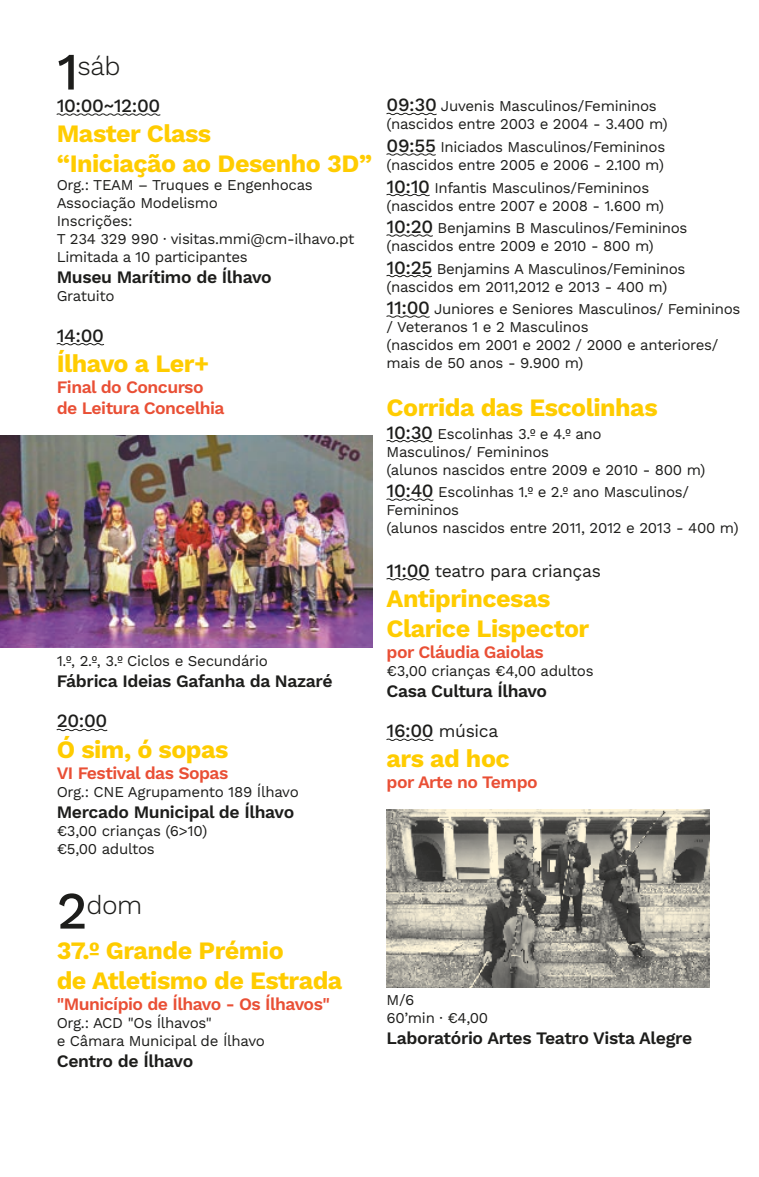
<style>
.page{position:relative;width:759px;height:1177px;background:#fff}
.page>*{position:absolute;margin:0;border:0;box-sizing:border-box;transform-origin:0 0}
.t1{font:300 26.25px "Work Sans";letter-spacing:-.02em;color:#1d1d1b}
.t2{font:700 25px/30px "Work Sans";letter-spacing:-.02em;color:#fc0}
.t3{font:500 18.75px "Work Sans";letter-spacing:-.02em;color:#1d1d1b}
.t4{font:600 17.5px "Work Sans";letter-spacing:-.02em;color:#1d1d1b}
.t5{font:600 17.5px/21px "Work Sans";letter-spacing:-.03em;color:#e94f35}
.t6{font:17.5px "Work Sans";letter-spacing:-.02em;color:#1d1d1b}
.t7{font:15px/18px "Work Sans";letter-spacing:-.02em;color:#1d1d1b}
.s1{font-weight:500;font-size:52.5px}
.s2{font-weight:500;font-size:18.75px}
</style>
<div class="page">
<svg style="left:56px;top:113px;width:105px;height:3px"></svg>
<svg style="left:56px;top:343px;width:49px;height:3px"></svg>
<svg style="left:56px;top:728px;width:52px;height:3px"></svg>
<img style="left:0;top:435px;width:372px;height:213px">
<svg style="left:386px;top:112px;width:51px;height:4px"></svg>
<svg style="left:386px;top:153px;width:50px;height:3px"></svg>
<svg style="left:386px;top:193px;width:44px;height:4px"></svg>
<svg style="left:386px;top:234px;width:47px;height:3px"></svg>
<svg style="left:386px;top:274px;width:46px;height:4px"></svg>
<svg style="left:386px;top:315px;width:44px;height:3px"></svg>
<svg style="left:386px;top:440px;width:47px;height:3px"></svg>
<svg style="left:386px;top:498px;width:48px;height:3px"></svg>
<svg style="left:386px;top:578px;width:44px;height:3px"></svg>
<svg style="left:386px;top:738px;width:48px;height:3px"></svg>
<img style="left:386px;top:809px;width:323px;height:178px">
<h1 class="t1" style="left:57px;top:50px;width:65px"><span class="s1">1</span>sáb</h1>
<p class="t3" style="left:57px;top:95px;width:105px">10:00~12:00</p>
<h2 class="t2" style="left:57px;top:120px;width:317px">Master Class<br>“Iniciação ao Desenho 3D”</h2>
<p class="t7" style="left:57px;top:177px;width:299px">Org.: TEAM – Truques e Engenhocas<br>Associação Modelismo<br>Inscrições:<br>T 234 329 990 ∙ visitas.mmi@cm-ilhavo.pt<br>Limitada a 10 participantes</p>
<p class="t4" style="left:57px;top:267px;width:216px">Museu Marítimo de Ílhavo</p>
<p class="t7" style="left:57px;top:288px;width:59px">Gratuito</p>
<p class="t3" style="left:57px;top:324px;width:49px">14:00</p>
<h2 class="t2" style="left:57px;top:349px;width:154px">Ílhavo a Ler+</h2>
<p class="t5" style="left:57px;top:377px;width:169px">Final do Concurso de Leitura Concelhia</p>
<p class="t7" style="left:57px;top:652px;width:212px">1.º, 2.º, 3.º Ciclos e Secundário</p>
<p class="t4" style="left:57px;top:670px;width:277px">Fábrica Ideias Gafanha da Nazaré</p>
<p class="t3" style="left:57px;top:710px;width:52px">20:00</p>
<h2 class="t2" style="left:57px;top:735px;width:173px">Ó sim, ó sopas</h2>
<p class="t5" style="left:57px;top:762px;width:173px">VI Festival das Sopas</p>
<p class="t7" style="left:57px;top:783px;width:243px">Org.: CNE Agrupamento 189 Ílhavo</p>
<p class="t4" style="left:57px;top:801px;width:239px">Mercado Municipal de Ílhavo</p>
<p class="t7" style="left:57px;top:822px;width:152px">€3,00 crianças (6&gt;10) €5,00 adultos</p>
<h1 class="t1" style="left:57px;top:889px;width:87px"><span class="s1">2</span>dom</h1>
<h2 class="t2" style="left:57px;top:936px;width:287px">37.º Grande Prémio<br>de Atletismo de Estrada</h2>
<p class="t5" style="left:57px;top:993px;width:274px">"Município de Ílhavo - Os Ílhavos"</p>
<p class="t7" style="left:57px;top:1014px;width:210px">Org.: ACD "Os Ílhavos"<br>e Câmara Municipal de Ílhavo</p>
<p class="t4" style="left:57px;top:1050px;width:138px">Centro de Ílhavo</p>
<p class="t7" style="left:386px;top:98px;width:282px"><span class="s2">09:30</span> Juvenis Masculinos/Femininos (nascidos entre 2003 e 2004 - 3.400 m)</p>
<p class="t7" style="left:386px;top:138px;width:280px"><span class="s2">09:55</span> Iniciados Masculinos/Femininos (nascidos entre 2005 e 2006 - 2.100 m)</p>
<p class="t7" style="left:386px;top:179px;width:279px"><span class="s2">10:10</span> Infantis Masculinos/Femininos (nascidos entre 2007 e 2008 - 1.600 m)</p>
<p class="t7" style="left:386px;top:219px;width:302px"><span class="s2">10:20</span> Benjamins B Masculinos/Femininos (nascidos entre 2009 e 2010 - 800 m)</p>
<p class="t7" style="left:386px;top:260px;width:300px"><span class="s2">10:25</span> Benjamins A Masculinos/Femininos (nascidos em 2011,2012 e 2013 - 400 m)</p>
<p class="t7" style="left:386px;top:300px;width:355px"><span class="s2">11:00</span> Juniores e Seniores Masculinos/ Femininos / Veteranos 1 e 2 Masculinos<br>(nascidos em 2001 e 2002 / 2000 e anteriores/ mais de 50 anos - 9.900 m)</p>
<h2 class="t2" style="left:386px;top:394px;width:272px">Corrida das Escolinhas</h2>
<p class="t7" style="left:386px;top:425px;width:320px"><span class="s2">10:30</span> Escolinhas 3.º e 4.º ano<br>Masculinos/ Femininos<br>(alunos nascidos entre 2009 e 2010 - 800 m)</p>
<p class="t7" style="left:386px;top:483px;width:353px"><span class="s2">10:40</span> Escolinhas 1.º e 2.º ano Masculinos/<br>Femininos<br>(alunos nascidos entre 2011, 2012 e 2013 - 400 m)</p>
<p class="t6" style="left:386px;top:560px;width:216px"><span class="s2">11:00</span> teatro para crianças</p>
<h2 class="t2" style="left:386px;top:584px;width:204px">Antiprincesas<br>Clarice Lispector</h2>
<p class="t5" style="left:386px;top:642px;width:159px">por Cláudia Gaiolas</p>
<p class="t7" style="left:386px;top:662px;width:208px">€3,00 crianças €4,00 adultos</p>
<p class="t4" style="left:386px;top:680px;width:162px">Casa Cultura Ílhavo</p>
<p class="t6" style="left:386px;top:721px;width:113px"><span class="s2">16:00</span> música</p>
<h2 class="t2" style="left:386px;top:745px;width:125px">ars ad hoc</h2>
<p class="t5" style="left:386px;top:772px;width:153px">por Arte no Tempo</p>
<p class="t7" style="left:386px;top:991px;width:103px">M/6<br>60’min ∙ €4,00</p>
<p class="t4" style="left:386px;top:1027px;width:307px">Laboratório Artes Teatro Vista Alegre</p>
</div>
